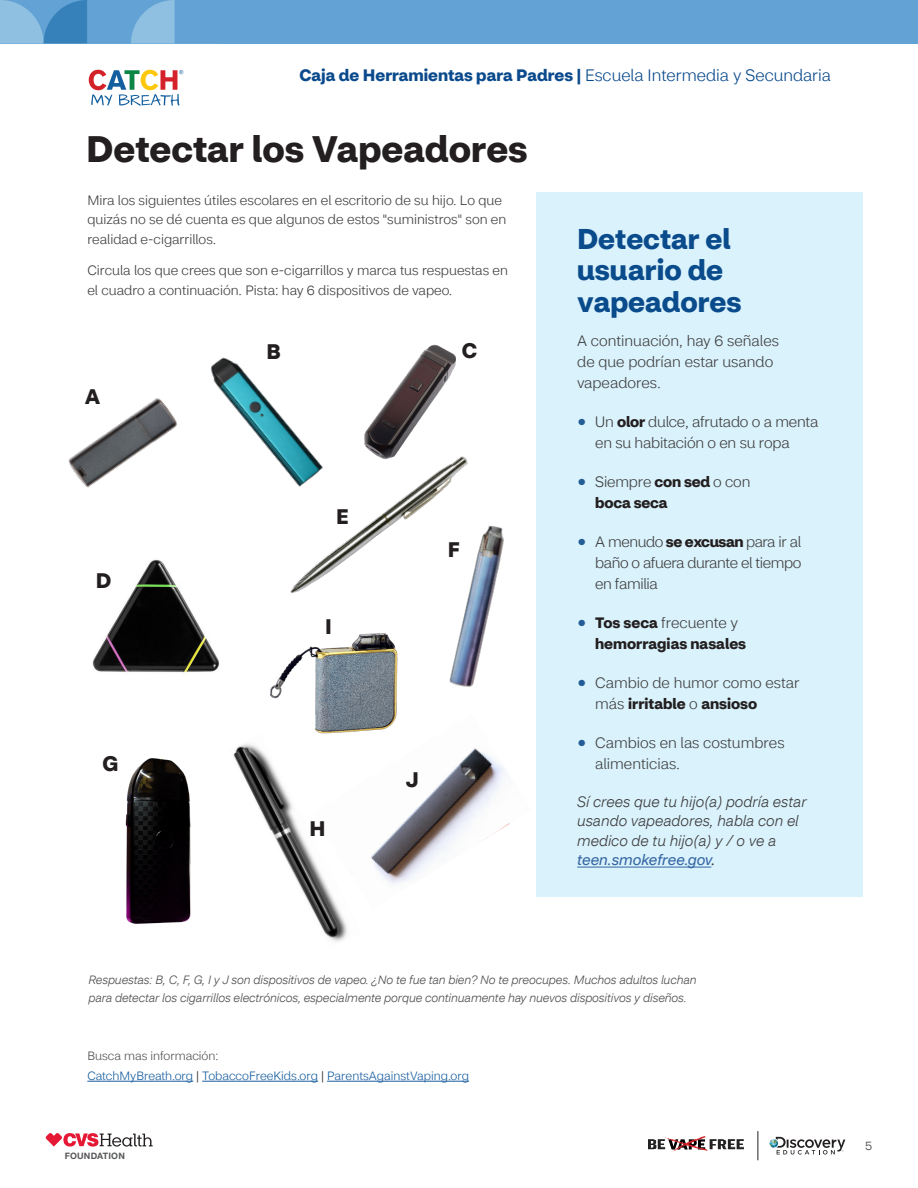
<style>
.page{position:relative;width:918px;height:1188px;background:#fff}
.page>*{position:absolute;margin:0;border:0;box-sizing:border-box;transform-origin:0 0}
.Main_Headline{font:700 36.75px "CVS Health Sans";color:#231f20}
.Subhead{font:700 28.5px/31.5px "CVS Health Sans";color:#0a4b8c}
.Subhead_3{font:700 21px "CVS Health Sans";color:#231f20}
.t1{font:700 16.5px "CVS Health Sans";color:#0a4a8c}
.Body{font:300 15px/21px "CVS Health Sans";color:#3e3e3f}
.Body-2{font:italic 300 15px/19.5px "CVS Health Sans";color:#3e3e3f}
.t2{font:700 15px/21px "CVS Health Sans";color:#231f20}
.Body-3{font:300 13.5px/19.5px "CVS Health Sans";color:#3e3e3f}
.Copyright{font:italic 300 12px/18px "CVS Health Sans";letter-spacing:-.01em;color:#505050}
.Copyright-2{font:300 12px/19.5px "CVS Health Sans";color:#175d9e}
.t3{font:300 12px "CVS Health Sans";color:#3e3e3f}
.t4{font:700 8.85px "Helvetica Neue";letter-spacing:.025em;color:#57585a}
.s1{font-weight:300}
.s2{font-family:"Helvetica Neue";color:#225d97}
.s3{font-weight:700;color:#231f20}
.s4{font-family:"Helvetica Neue";font-weight:300;color:#225d97}
.s5{font-weight:300;color:#3e3e3f}
.s6{font-weight:400;color:#3667a4}
.s7{font-weight:400}
.s8{color:#505050}
.s9{color:#231f20}
</style>
<div class="page">
<svg style="left:46px;top:1133px;width:107px;height:14px"></svg>
<div style="left:0;top:0;width:918px;height:44px;background:#62a2d4"></div>
<svg style="left:0;top:0;width:175px;height:44px"></svg>
<svg style="left:89px;top:70px;width:94px;height:36px"></svg>
<svg style="left:769px;top:1137px;width:76px;height:18px"></svg>
<svg style="left:758px;top:1131px;width:1px;height:29px"></svg>
<img style="left:649px;top:1139px;width:94px;height:11px">
<svg style="left:659px;top:1136px;width:50px;height:16px"></svg>
<hr style="left:87px;top:1081px;width:106px;height:1px;background:#175d9e">
<hr style="left:202px;top:1081px;width:116px;height:1px;background:#175d9e">
<hr style="left:327px;top:1081px;width:142px;height:1px;background:#175d9e">
<div style="left:536px;top:192px;width:327px;height:704px;background:#daf2fb"></div>
<hr style="left:577px;top:867px;width:134px;height:1px;background:#3667a4">
<img style="left:68px;top:398px;width:110px;height:90px">
<img style="left:210px;top:357px;width:96px;height:103px">
<img style="left:364px;top:344px;width:92px;height:102px">
<img style="left:270px;top:633px;width:127px;height:81px">
<img style="left:389px;top:525px;width:115px;height:173px">
<img style="left:92px;top:559px;width:127px;height:118px">
<img style="left:125px;top:758px;width:66px;height:166px">
<img style="left:315px;top:714px;width:195px;height:170px">
<img style="left:233px;top:734px;width:128px;height:208px">
<img style="left:277px;top:446px;width:205px;height:160px">
<p class="t1" style="left:299px;top:65px;width:533px">Caja de Herramientas para Padres | <span class="s1">Escuela Intermedia y Secundaria</span></p>
<p class="Main_Headline" style="left:86px;top:126px;width:443px">Detectar los Vapeadores</p>
<p class="Body-3" style="left:87px;top:191px;width:421px">Mira los siguientes útiles escolares en el escritorio de su hijo. Lo que quizás no se dé cuenta es que algunos de estos "suministros" son en realidad e-cigarrillos.</p>
<p class="Body-3" style="left:87px;top:261px;width:422px">Circula los que crees que son e-cigarrillos y marca tus respuestas en el cuadro a continuación. Pista: hay 6 dispositivos de vapeo.</p>
<p class="Subhead_3" style="left:85px;top:383px;width:17px">A</p>
<p class="Subhead_3" style="left:96px;top:567px;width:17px">D</p>
<p class="Subhead_3" style="left:103px;top:751px;width:17px">G</p>
<p class="Subhead_3" style="left:267px;top:338px;width:16px">B</p>
<p class="Subhead_3" style="left:462px;top:338px;width:17px">C</p>
<p class="Subhead_3" style="left:336px;top:503px;width:14px">E</p>
<p class="Subhead_3" style="left:325px;top:614px;width:8px">I</p>
<p class="Subhead_3" style="left:310px;top:815px;width:18px">H</p>
<p class="Subhead_3" style="left:448px;top:537px;width:13px">F</p>
<p class="Subhead_3" style="left:406px;top:767px;width:14px">J</p>
<p class="Subhead" style="left:577px;top:223px;width:166px">Detectar el usuario de vapeadores</p>
<p class="Body" style="left:577px;top:331px;width:203px">A continuación, hay 6 señales de que podrían estar usando vapeadores.</p>
<p class="Body" style="left:595px;top:412px;width:225px;text-indent:-18px"><span class="s2">●</span> Un <span class="s3">olor</span> dulce, afrutado o a menta en su habitación o en su ropa</p>
<p class="t2" style="left:595px;top:472px;width:157px;text-indent:-18px"><span class="s4">●</span> <span class="s5">Siempre</span> con sed <span class="s5">o con </span>boca seca</p>
<p class="Body" style="left:595px;top:532px;width:208px;text-align:justify;text-indent:-18px"><span class="s2">●</span> A menudo <span class="s3">se excusan</span> para ir al baño o afuera durante el tiempo en familia</p>
<p class="t2" style="left:595px;top:613px;width:152px;text-indent:-18px"><span class="s4">●</span> Tos seca <span class="s5">frecuente y </span>hemorragias nasales</p>
<p class="Body" style="left:595px;top:673px;width:206px;text-indent:-18px"><span class="s2">●</span> Cambio de humor como estar más <span class="s3">irritable</span> o <span class="s3">ansioso</span></p>
<p class="Body" style="left:595px;top:733px;width:191px;text-indent:-18px"><span class="s2">●</span> Cambios en las costumbres alimenticias.</p>
<p class="Body-2" style="left:577px;top:792px;width:231px">Sí crees que tu hijo(a) podría estar usando vapeadores, habla con el medico de tu hijo(a) y / o ve a <span class="s6">teen.smokefree.gov</span><span class="s7">.</span></p>
<p class="Copyright" style="left:88px;top:971px;width:610px">Respuestas: B, C, F, G, I y J son dispositivos de vapeo. ¿No te fue tan bien? No te preocupes. Muchos adultos luchan para detectar los cigarrillos electrónicos, especialmente porque continuamente hay nuevos dispositivos y diseños.</p>
<p class="Copyright-2" style="left:87px;top:1046px;width:383px"><span class="s8">Busca mas información:<br></span>CatchMyBreath.org <span class="s9">|</span> TobaccoFreeKids.org <span class="s9">|</span> ParentsAgainstVaping.org</p>
<p class="t4" style="left:65px;top:1149px;width:62px">FOUNDATION</p>
<p class="t3" style="left:865px;top:1139px;width:9px">5</p>
</div>
